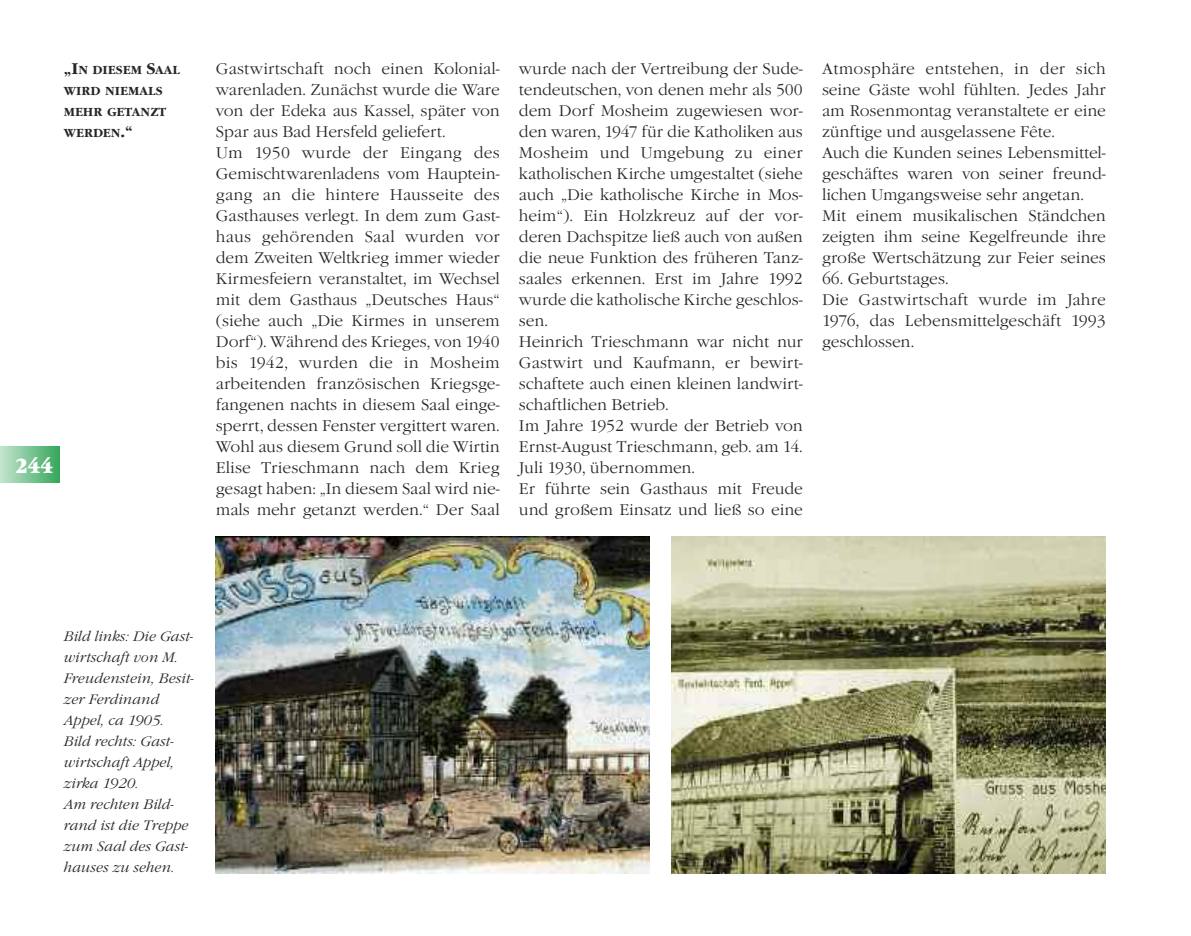
<style>
.page{position:relative;width:1191px;height:936px;background:#fff}
.page>*{position:absolute;margin:0;border:0;box-sizing:border-box;transform-origin:0 0}
.t1{font:21px "Garamond Nova Ultra";color:#fff;scale:.85 1}
.t2{font:300 16.05px/21px "Garamond Nova";color:#272627}
.t3{font:italic 300 14.25px/21px "Garamond Nova";color:#272627}
.t4{font:700 12px/21px "Garamond Nova";color:#272627}
.s1{font-size:16.05px}
</style>
<div class="page">
<div style="left:0;top:446px;width:59px;height:36px;background:linear-gradient(to right,#c4e5cf,#38a75d)"></div>
<img style="left:216px;top:537px;width:433px;height:336px">
<img style="left:671px;top:536px;width:434px;height:337px">
<p class="t4" style="left:64px;top:60px;width:118px"><span class="s1">„I</span>N DIESEM <span class="s1">S</span>AAL<br>WIRD NIEMALS<br>MEHR GETANZT<br>WERDEN<span class="s1">.“</span></p>
<h1 class="t1" style="left:15px;top:453px;width:46px">244</h1>
<p class="t2" style="left:216px;top:58px;width:285px">Gastwirtschaft noch einen Kolonial&shy;warenladen. Zunächst wurde die Ware von der Edeka aus Kassel, später von Spar aus Bad Hersfeld geliefert.<br>Um 1950 wurde der Eingang des Gemischtwarenladens vom Hauptein&shy;gang an die hintere Hausseite des Gasthauses verlegt. In dem zum Gast&shy;haus gehörenden Saal wurden vor dem Zweiten Weltkrieg immer wieder Kirmesfeiern veranstaltet, im Wechsel mit dem Gasthaus „Deutsches Haus“ (siehe auch „Die Kirmes in unserem Dorf“). Während des Krieges, von 1940 bis 1942, wurden die in Mosheim arbeitenden französischen Kriegsge&shy;fangenen nachts in diesem Saal einge&shy;sperrt, dessen Fenster vergittert waren.<br>Wohl aus diesem Grund soll die Wirtin Elise Trieschmann nach dem Krieg gesagt haben: „In diesem Saal wird nie&shy;mals mehr getanzt werden.“ Der Saal</p>
<p class="t2" style="left:519px;top:58px;width:285px">wurde nach der Vertreibung der Sude&shy;tendeutschen, von denen mehr als 500 dem Dorf Mosheim zugewiesen wor&shy;den waren, 1947 für die Katholiken aus Mosheim und Umgebung zu einer katholischen Kirche umgestaltet (siehe auch „Die katholische Kirche in Mos&shy;heim“). Ein Holzkreuz auf der vor&shy;deren Dachspitze ließ auch von außen die neue Funktion des früheren Tanz&shy;saales erkennen. Erst im Jahre 1992 wurde die katholische Kirche geschlos&shy;sen.<br>Heinrich Trieschmann war nicht nur Gastwirt und Kaufmann, er bewirt&shy;schaftete auch einen kleinen landwirt&shy;schaftlichen Betrieb.<br>Im Jahre 1952 wurde der Betrieb von Ernst-August Trieschmann, geb. am 14.<br>Juli 1930, übernommen.<br>Er führte sein Gasthaus mit Freude und großem Einsatz und ließ so eine</p>
<p class="t2" style="left:822px;top:58px;width:285px">Atmosphäre entstehen, in der sich seine Gäste wohl fühlten. Jedes Jahr am Rosenmontag veranstaltete er eine zünftige und ausgelassene Fête.<br>Auch die Kunden seines Lebensmittel&shy;geschäftes waren von seiner freund&shy;lichen Umgangsweise sehr angetan.<br>Mit einem musikalischen Ständchen zeigten ihm seine Kegelfreunde ihre große Wertschätzung zur Feier seines</p>
<p class="t2" style="left:822px;top:268px;width:285px">66. Geburtstages.<br>Die Gastwirtschaft wurde im Jahre<br>1976, das Lebensmittelgeschäft 1993 geschlossen.</p>
<p class="t3" style="left:64px;top:625px;width:131px">Bild links: Die Gast&shy;wirtschaft von M.<br>Freudenstein, Besit&shy;zer Ferdinand<br>Appel, ca 1905.<br>Bild rechts: Gast&shy;wirtschaft Appel, zirka 1920.<br>Am rechten Bild&shy;rand ist die Treppe zum Saal des Gast&shy;hauses zu sehen.</p>
</div>
